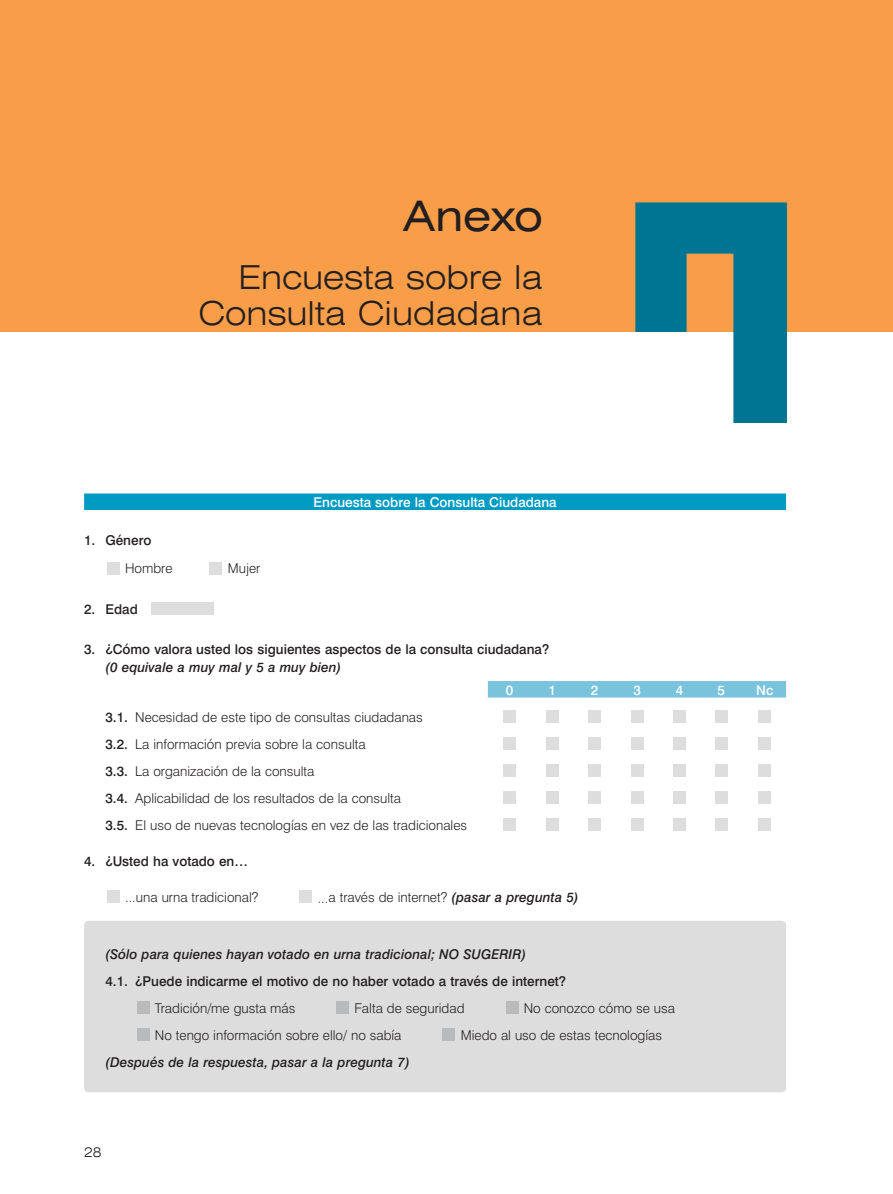
<style>
.page{position:relative;width:893px;height:1194px;background:#fff}
.page>*{position:absolute;margin:0;border:0;box-sizing:border-box;transform-origin:0 0}
.t1{font:expanded 42px "Swiss 721 BT";letter-spacing:-.01em;color:#231f20}
.t2{font:300 expanded 33px/36px "Swiss 721 BT";color:#231f20;text-align:right}
.t3{font:300 13.5px/27px "Swiss 721 BT";color:#231f20}
.t4{font:500 13.5px "Swiss 721 BT";color:#231f20}
.t5{font:italic 500 13.5px "Swiss 721 BT";color:#231f20}
.t6{font:500 13.5px "Swiss 721 BT";color:#fff}
.t7{font:300 expanded 13.5px "Swiss 721 BT";color:#231f20}
.s1{font-weight:500}
.s2{font-weight:500;font-style:italic}
</style>
<div class="page">
<div style="left:84px;top:920px;width:702px;height:172px;background:#ddddde;border-radius:4px"></div>
<div style="left:84px;top:493px;width:702px;height:17px;background:#009bc3"></div>
<div style="left:488px;top:681px;width:298px;height:16px;background:#79c3dd"></div>
<div style="left:442px;top:1028px;width:13px;height:13px;background:#b9babb"></div>
<div style="left:137px;top:1028px;width:12px;height:13px;background:#b9babb"></div>
<div style="left:505px;top:1001px;width:13px;height:13px;background:#b9babb"></div>
<div style="left:336px;top:1001px;width:13px;height:13px;background:#b9babb"></div>
<div style="left:137px;top:1001px;width:12px;height:13px;background:#b9babb"></div>
<div style="left:299px;top:890px;width:13px;height:13px;background:#ddddde"></div>
<div style="left:107px;top:890px;width:13px;height:13px;background:#ddddde"></div>
<div style="left:758px;top:818px;width:13px;height:13px;background:#ddddde"></div>
<div style="left:714px;top:818px;width:13px;height:13px;background:#ddddde"></div>
<div style="left:673px;top:818px;width:13px;height:13px;background:#ddddde"></div>
<div style="left:630px;top:818px;width:13px;height:13px;background:#ddddde"></div>
<div style="left:588px;top:818px;width:13px;height:13px;background:#ddddde"></div>
<div style="left:545px;top:818px;width:13px;height:13px;background:#ddddde"></div>
<div style="left:503px;top:818px;width:13px;height:13px;background:#ddddde"></div>
<div style="left:758px;top:791px;width:13px;height:13px;background:#ddddde"></div>
<div style="left:714px;top:791px;width:13px;height:13px;background:#ddddde"></div>
<div style="left:673px;top:791px;width:13px;height:13px;background:#ddddde"></div>
<div style="left:630px;top:791px;width:13px;height:13px;background:#ddddde"></div>
<div style="left:588px;top:791px;width:13px;height:13px;background:#ddddde"></div>
<div style="left:545px;top:791px;width:13px;height:13px;background:#ddddde"></div>
<div style="left:503px;top:791px;width:13px;height:13px;background:#ddddde"></div>
<div style="left:758px;top:764px;width:13px;height:13px;background:#ddddde"></div>
<div style="left:714px;top:764px;width:13px;height:13px;background:#ddddde"></div>
<div style="left:673px;top:764px;width:13px;height:13px;background:#ddddde"></div>
<div style="left:630px;top:764px;width:13px;height:13px;background:#ddddde"></div>
<div style="left:588px;top:764px;width:13px;height:13px;background:#ddddde"></div>
<div style="left:545px;top:764px;width:13px;height:13px;background:#ddddde"></div>
<div style="left:503px;top:764px;width:13px;height:13px;background:#ddddde"></div>
<div style="left:758px;top:737px;width:13px;height:13px;background:#ddddde"></div>
<div style="left:714px;top:737px;width:13px;height:13px;background:#ddddde"></div>
<div style="left:673px;top:737px;width:13px;height:13px;background:#ddddde"></div>
<div style="left:630px;top:737px;width:13px;height:13px;background:#ddddde"></div>
<div style="left:588px;top:737px;width:13px;height:13px;background:#ddddde"></div>
<div style="left:545px;top:737px;width:13px;height:13px;background:#ddddde"></div>
<div style="left:503px;top:737px;width:13px;height:13px;background:#ddddde"></div>
<div style="left:758px;top:710px;width:13px;height:13px;background:#ddddde"></div>
<div style="left:714px;top:710px;width:13px;height:13px;background:#ddddde"></div>
<div style="left:673px;top:710px;width:13px;height:13px;background:#ddddde"></div>
<div style="left:630px;top:710px;width:13px;height:13px;background:#ddddde"></div>
<div style="left:588px;top:710px;width:13px;height:13px;background:#ddddde"></div>
<div style="left:545px;top:710px;width:13px;height:13px;background:#ddddde"></div>
<div style="left:503px;top:710px;width:13px;height:13px;background:#ddddde"></div>
<div style="left:152px;top:602px;width:62px;height:13px;background:#ddddde"></div>
<div style="left:209px;top:562px;width:13px;height:12px;background:#ddddde"></div>
<div style="left:107px;top:562px;width:13px;height:12px;background:#ddddde"></div>
<div style="left:0;top:0;width:892px;height:332px;background:#f89d48"></div>
<svg style="left:635px;top:202px;width:151px;height:220px"></svg>
<h1 class="t1" style="left:403px;top:201px;width:141px">Anexo</h1>
<h2 class="t2" style="left:198px;top:262px;width:346px">Encuesta sobre la<br>Consulta Ciudadana</h2>
<p class="t6" style="left:313px;top:497px;width:245px">Encuesta sobre la Consulta Ciudadana</p>
<p class="t4" style="left:84px;top:535px;width:69px">1. Género</p>
<p class="t3" style="left:125px;top:556px;width:49px">Hombre</p>
<p class="t3" style="left:228px;top:556px;width:34px">Mujer</p>
<p class="t4" style="left:84px;top:604px;width:55px">2. Edad</p>
<p class="t4" style="left:84px;top:644px;width:466px">3. ¿Cómo valora usted los siguientes aspectos de la consulta ciudadana?</p>
<p class="t5" style="left:105px;top:662px;width:237px">(0 equivale a muy mal y 5 a muy bien)</p>
<p class="t6" style="left:506px;top:685px;width:9px">0</p>
<p class="t6" style="left:548px;top:685px;width:9px">1</p>
<p class="t6" style="left:591px;top:685px;width:9px">2</p>
<p class="t6" style="left:633px;top:685px;width:9px">3</p>
<p class="t6" style="left:676px;top:685px;width:9px">4</p>
<p class="t6" style="left:717px;top:685px;width:9px">5</p>
<p class="t6" style="left:756px;top:685px;width:19px">Nc</p>
<p class="t3" style="left:105px;top:704px;width:363px"><span class="s1">3.1.</span> Necesidad de este tipo de consultas ciudadanas<br><span class="s1">3.2.</span> La información previa sobre la consulta<br><span class="s1">3.3.</span> La organización de la consulta<br><span class="s1">3.4.</span> Aplicabilidad de los resultados de la consulta<br><span class="s1">3.5.</span> El uso de nuevas tecnologías en vez de las tradicionales</p>
<p class="t4" style="left:84px;top:856px;width:165px">4. ¿Usted ha votado en…</p>
<p class="t3" style="left:125px;top:884px;width:135px">...una urna tradicional?</p>
<p class="t3" style="left:318px;top:884px;width:262px">...a través de internet? <span class="s2">(pasar a pregunta 5)</span></p>
<p class="t5" style="left:105px;top:949px;width:422px">(Sólo para quienes hayan votado en urna tradicional; NO SUGERIR)</p>
<p class="t4" style="left:105px;top:976px;width:462px">4.1. ¿Puede indicarme el motivo de no haber votado a través de internet?</p>
<p class="t3" style="left:155px;top:995px;width:142px">Tradición/me gusta más</p>
<p class="t3" style="left:354px;top:995px;width:111px">Falta de seguridad</p>
<p class="t3" style="left:524px;top:995px;width:153px">No conozco cómo se usa</p>
<p class="t3" style="left:155px;top:1022px;width:248px">No tengo información sobre ello/ no sabía</p>
<p class="t3" style="left:461px;top:1022px;width:203px">Miedo al uso de estas tecnologías</p>
<p class="t5" style="left:105px;top:1057px;width:306px">(Después de la respuesta, pasar a la pregunta 7)</p>
<p class="t7" style="left:84px;top:1147px;width:19px">28</p>
</div>
